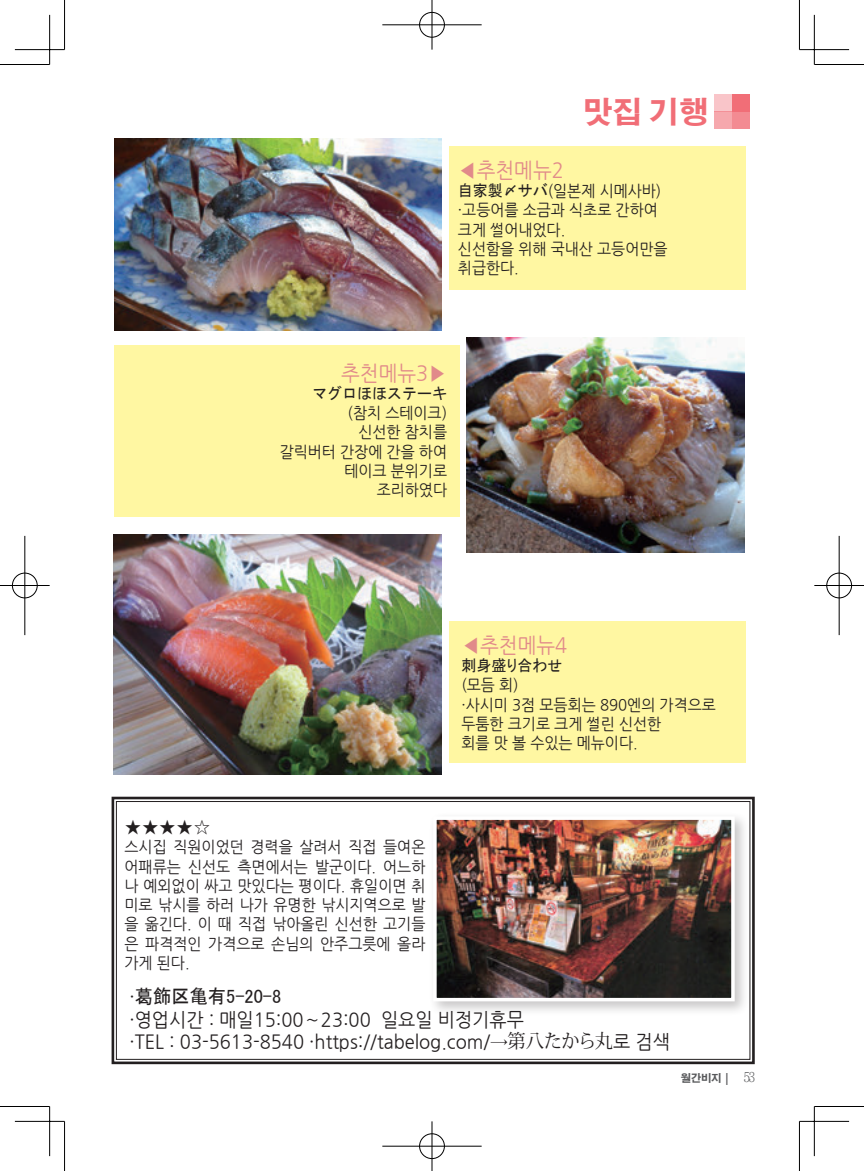
<style>
.page{position:relative;width:864px;height:1171px;background:#fff}
.page>*{position:absolute;margin:0;border:0;box-sizing:border-box;transform-origin:0 0}
.t1{font:700 29.75px "Adobe Gothic Std";color:#f16e77}
.t2{font:21px "Nanum Gothic";color:#e18a8a;scale:.95 1}
.t3{font:19.25px/22.8px "Nanum Gothic";color:#231f20;scale:.95 1}
.t4{font:19.25px "MS P Gothic";color:#231f20;scale:.95 1}
.t5{font:15.75px/19.2px "Nanum Gothic";color:#231f20;scale:.95 1}
.t6{font:15.75px "MS Gothic";color:#231f20;scale:.95 1}
.t7{font:15.75px "MS P Gothic";color:#231f20;scale:.95 1}
.t8{font:700 10.5px "Adobe Gothic Std";color:#57585a}
.s1{font-family:"MS P Gothic"}
.s2{font-family:"Nanum Gothic"}
.s3{font-family:"Koz Min Pro"}
.s4{font-family:"Chosunilbo NM";font-weight:400;font-size:14px}
</style>
<div class="page">
<div style="left:714px;top:94px;width:17px;height:18px;background:#f9c5c9"></div>
<div style="left:731px;top:94px;width:18px;height:18px;background:#f16e77"></div>
<div style="left:714px;top:112px;width:17px;height:17px;background:#f6a8ad"></div>
<div style="left:731px;top:112px;width:18px;height:17px;background:#f38b92"></div>
<div style="left:449px;top:146px;width:296px;height:144px;background:#fff7a2"></div>
<div style="left:449px;top:621px;width:296px;height:141px;background:#fff7a2"></div>
<div style="left:114px;top:346px;width:345px;height:171px;background:#fff7a2"></div>
<svg style="left:111px;top:796px;width:644px;height:269px"></svg>
<div style="left:116px;top:801px;width:634px;height:259px;border:1px solid #231f20"></div>
<img style="left:114px;top:138px;width:327px;height:193px">
<img style="left:113px;top:534px;width:328px;height:240px">
<img style="left:466px;top:337px;width:278px;height:215px">
<div style="left:428px;top:812px;width:321px;height:204px;background:#231f20;opacity:.25"></div>
<img style="left:438px;top:821px;width:291px;height:175px">
<div style="left:433px;top:816px;width:301px;height:185px;border:4px solid #fff"></div>
<hr style="left:0;top:64px;width:50px;height:1px;background:#000">
<hr style="left:814px;top:64px;width:49px;height:1px;background:#000">
<hr style="left:0;top:1106px;width:50px;height:1px;background:#000">
<hr style="left:814px;top:1106px;width:49px;height:1px;background:#000">
<hr style="left:64px;top:0;width:1px;height:50px;background:#000">
<hr style="left:64px;top:1121px;width:1px;height:50px;background:#000">
<hr style="left:798px;top:0;width:1px;height:50px;background:#000">
<hr style="left:798px;top:1121px;width:1px;height:50px;background:#000">
<hr style="left:15px;top:49px;width:49px;height:1px;background:#000">
<hr style="left:799px;top:49px;width:49px;height:1px;background:#000">
<hr style="left:15px;top:1121px;width:49px;height:1px;background:#000">
<hr style="left:799px;top:1121px;width:49px;height:1px;background:#000">
<hr style="left:49px;top:15px;width:1px;height:49px;background:#000">
<hr style="left:49px;top:1106px;width:1px;height:50px;background:#000">
<hr style="left:813px;top:15px;width:1px;height:49px;background:#000">
<hr style="left:813px;top:1106px;width:1px;height:50px;background:#000">
<div style="left:418px;top:11px;width:27px;height:27px;border:2px solid #fff;border-radius:50%"></div>
<hr style="left:382px;top:24px;width:99px;height:2px;background:#fff">
<hr style="left:430px;top:0;width:3px;height:50px;background:#fff">
<div style="left:419px;top:12px;width:25px;height:25px;border:1px solid #000;border-radius:50%"></div>
<hr style="left:382px;top:25px;width:99px;height:1px;background:#000">
<hr style="left:431px;top:0;width:1px;height:50px;background:#000">
<div style="left:418px;top:1132px;width:27px;height:28px;border:2px solid #fff;border-radius:50%"></div>
<hr style="left:382px;top:1145px;width:99px;height:2px;background:#fff">
<hr style="left:430px;top:1121px;width:3px;height:50px;background:#fff">
<div style="left:419px;top:1133px;width:25px;height:26px;border:1px solid #000;border-radius:50%"></div>
<hr style="left:382px;top:1146px;width:99px;height:1px;background:#000">
<hr style="left:431px;top:1121px;width:1px;height:50px;background:#000">
<div style="left:11px;top:572px;width:27px;height:27px;border:2px solid #fff;border-radius:50%"></div>
<hr style="left:0;top:584px;width:50px;height:3px;background:#fff">
<hr style="left:24px;top:536px;width:2px;height:99px;background:#fff">
<div style="left:12px;top:573px;width:25px;height:25px;border:1px solid #000;border-radius:50%"></div>
<hr style="left:0;top:585px;width:50px;height:1px;background:#000">
<hr style="left:25px;top:536px;width:1px;height:99px;background:#000">
<div style="left:825px;top:572px;width:27px;height:27px;border:2px solid #fff;border-radius:50%"></div>
<hr style="left:814px;top:584px;width:49px;height:3px;background:#fff">
<hr style="left:837px;top:536px;width:3px;height:99px;background:#fff">
<div style="left:826px;top:573px;width:25px;height:25px;border:1px solid #000;border-radius:50%"></div>
<hr style="left:814px;top:585px;width:49px;height:1px;background:#000">
<hr style="left:838px;top:536px;width:1px;height:99px;background:#000">
<h1 class="t1" style="left:582px;top:94px;width:127px">맛집 기행</h1>
<h2 class="t2" style="left:457px;top:160px;width:113px">◀추천메뉴2</h2>
<p class="t5" style="left:457px;top:182px;width:222px"><span class="s1">自家製〆サバ</span>(일본제 시메사바)・고등어를 소금과 식초로 간하여 크게 썰어내었다.<br>신선함을 위해 국내산 고등어만을 취급한다.</p>
<h2 class="t2" style="left:341px;top:363px;width:113px">추천메뉴3▶</h2>
<p class="t6" style="left:312px;top:385px;width:143px">マグロほほステーキ</p>
<p class="t5" style="left:279px;top:404px;width:178px;text-align:right">(참치 스테이크)<br>신선한 참치를<br>갈릭버터 간장에 간을 하여 테이크 분위기로 조리하였다</p>
<p class="t3" style="left:124px;top:816px;width:92px">★★★★☆</p>
<p class="t5" style="left:124px;top:838px;width:318px;text-align:justify">스시집 직원이었던 경력을 살려서 직접 들여온 어패류는 신선도 측면에서는 발군이다. 어느하 나 예외없이 싸고 맛있다는 평이다. 휴일이면 취 미로 낚시를 하러 나가 유명한 낚시지역으로 발 을 옮긴다. 이 때 직접 낚아올린 신선한 고기들 은 파격적인 가격으로 손님의 안주그릇에 올라 가게 된다.</p>
<h2 class="t2" style="left:461px;top:635px;width:113px">◀추천메뉴4</h2>
<p class="t7" style="left:461px;top:657px;width:108px">刺身盛り合わせ</p>
<p class="t5" style="left:461px;top:676px;width:269px">(모듬 회)<br>・사시미 3점 모듬회는 890엔의 가격으로 두툼한 크기로 크게 썰린 신선한<br>회를 맛 볼 수있는 메뉴이다.</p>
<p class="t4" style="left:129px;top:986px;width:161px"><span class="s2">・</span>葛飾区亀有5-20-8</p>
<p class="t3" style="left:129px;top:1008px;width:570px">・영업시간 : 매일15:00～23:00 일요일 비정기휴무<br>・TEL : 03-5613-8540 ・https://tabelog.com/→<span class="s3">第八たから丸</span>로 검색</p>
<p class="t8" style="left:680px;top:1072px;width:76px">월간비지 | <span class="s4">53</span></p>
</div>
